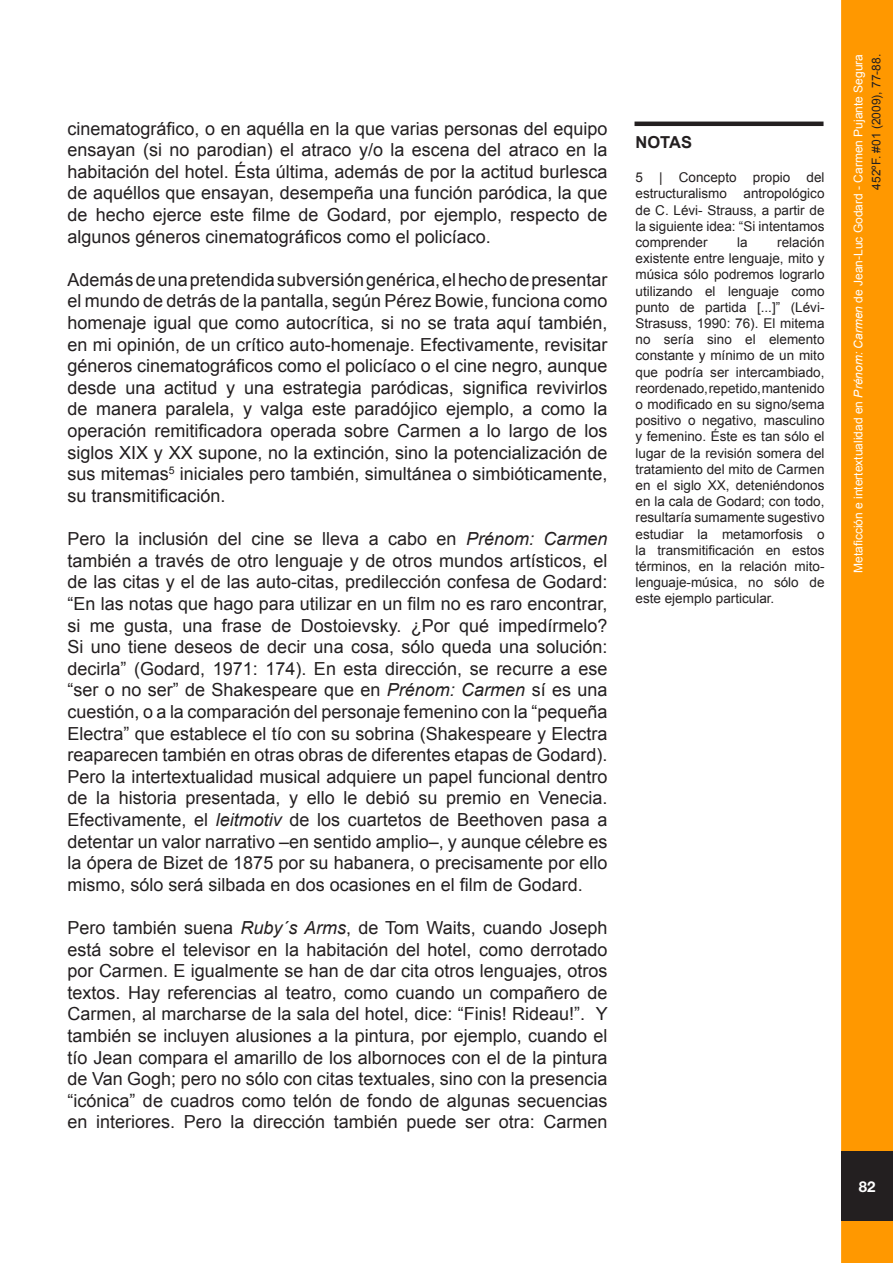
<style>
.page{position:relative;width:893px;height:1263px;background:#fff}
.page>*{position:absolute;margin:0;border:0;box-sizing:border-box;transform-origin:0 0}
.Estilo_de_párrafo_1{font:18px/21.6px "Arial";color:#231f20;text-align:justify}
.Estilo_de_párrafo_1-2{font:700 16.5px "Arial";color:#231f20}
.t1{font:700 15px "Helvetica Neue";color:#fff}
.Estilo_de_párrafo_1-3{font:13.5px/16.2px "Arial";color:#231f20;text-align:justify}
.t2{font:12px/18px "Arial";color:#fff;text-align:right}
.s1{font-style:italic}
.s2{color:#231f20}
</style>
<div class="page">
<div style="left:841px;top:0;width:52px;height:1263px;background:#ff9800;border:3px solid #ff9800"></div>
<div style="left:841px;top:1151px;width:52px;height:70px;background:#231f20"></div>
<hr style="left:634px;top:122px;width:189px;height:4px;background:#231f20">
<p class="Estilo_de_párrafo_1" style="left:68px;top:118px;width:541px">cinematográfico, o en aquélla en la que varias personas del equipo ensayan (si no parodian) el atraco y/o la escena del atraco en la habitación del hotel. Ésta última, además de por la actitud burlesca de aquéllos que ensayan, desempeña una función paródica, la que de hecho ejerce este filme de Godard, por ejemplo, respecto de algunos géneros cinematográficos como el policíaco.</p>
<p class="Estilo_de_párrafo_1" style="left:68px;top:269px;width:541px">Además de una pretendida subversión genérica, el hecho de presentar el mundo de detrás de la pantalla, según Pérez Bowie, funciona como homenaje igual que como autocrítica, si no se trata aquí también, en mi opinión, de un crítico auto-homenaje. Efectivamente, revisitar géneros cinematográficos como el policíaco o el cine negro, aunque desde una actitud y una estrategia paródicas, significa revivirlos de manera paralela, y valga este paradójico ejemplo, a como la operación remitificadora operada sobre Carmen a lo largo de los siglos XIX y XX supone, no la extinción, sino la potencialización de sus mitemas<sup>5</sup> iniciales pero también, simultánea o simbióticamente, su transmitificación.</p>
<p class="Estilo_de_párrafo_1" style="left:68px;top:528px;width:541px">Pero la inclusión del cine se lleva a cabo en <span class="s1">Prénom: Carmen </span>también a través de otro lenguaje y de otros mundos artísticos, el de las citas y el de las auto-citas, predilección confesa de Godard: “En las notas que hago para utilizar en un film no es raro encontrar, si me gusta, una frase de Dostoievsky. ¿Por qué impedírmelo?<br>Si uno tiene deseos de decir una cosa, sólo queda una solución: decirla” (Godard, 1971: 174). En esta dirección, se recurre a ese “ser o no ser” de Shakespeare que en <span class="s1">Prénom: Carmen</span> sí es una cuestión, o a la comparación del personaje femenino con la “pequeña Electra” que establece el tío con su sobrina (Shakespeare y Electra reaparecen también en otras obras de diferentes etapas de Godard).<br>Pero la intertextualidad musical adquiere un papel funcional dentro de la historia presentada, y ello le debió su premio en Venecia.<br>Efectivamente, el <span class="s1">leitmotiv</span> de los cuartetos de Beethoven pasa a detentar un valor narrativo –en sentido amplio–, y aunque célebre es la ópera de Bizet de 1875 por su habanera, o precisamente por ello mismo, sólo será silbada en dos ocasiones en el film de Godard.</p>
<p class="Estilo_de_párrafo_1" style="left:68px;top:917px;width:542px">Pero también suena <span class="s1">Ruby´s Arms</span>, de Tom Waits, cuando Joseph está sobre el televisor en la habitación del hotel, como derrotado por Carmen. E igualmente se han de dar cita otros lenguajes, otros textos. Hay referencias al teatro, como cuando un compañero de Carmen, al marcharse de la sala del hotel, dice: “Finis! Rideau!”. Y también se incluyen alusiones a la pintura, por ejemplo, cuando el tío Jean compara el amarillo de los albornoces con el de la pintura de Van Gogh; pero no sólo con citas textuales, sino con la presencia “icónica” de cuadros como telón de fondo de algunas secuencias en interiores. Pero la dirección también puede ser otra: Carmen</p>
<p class="Estilo_de_párrafo_1-2" style="left:635px;top:131px;width:58px">NOTAS</p>
<p class="Estilo_de_párrafo_1-3" style="left:635px;top:169px;width:190px">5 | Concepto propio del estructuralismo antropológico de C. Lévi- Strauss, a partir de la siguiente idea: “Si intentamos comprender</p>
<p class="Estilo_de_párrafo_1-3" style="left:635px;top:234px;width:191px;text-indent:142px">relación existente entre lenguaje, mito y música sólo podremos lograrlo utilizando el lenguaje como punto de partida [...]” (Lévi-Strasuss, 1990: 76). El mitema no sería sino el elemento constante y mínimo de un mito que podría ser intercambiado, reordenado, repetido, mantenido o modificado en su signo/sema positivo o negativo, masculino y femenino. Éste es tan sólo el lugar de la revisión somera del tratamiento del mito de Carmen en el siglo XX, deteniéndonos en la cala de Godard; con todo, resultaría sumamente sugestivo estudiar la metamorfosis o la transmitificación en estos términos, en la relación mito&shy;lenguaje-música, no sólo de este ejemplo particular.</p>
<p class="Estilo_de_párrafo_1-3" style="left:737px;top:234px;width:12px">la</p>
<p class="t2" style="left:849px;top:573px;width:520px;rotate:-90deg">Metaficción e intertextualidad en <span class="s1">Prénom: Carmen</span> de Jean-Luc Godard - Carmen Pujante Segura<br><span class="s2">452ºF. #01 (2009), 77-88.</span></p>
<p class="t1" style="left:859px;top:1177px;width:18px">82</p>
</div>
